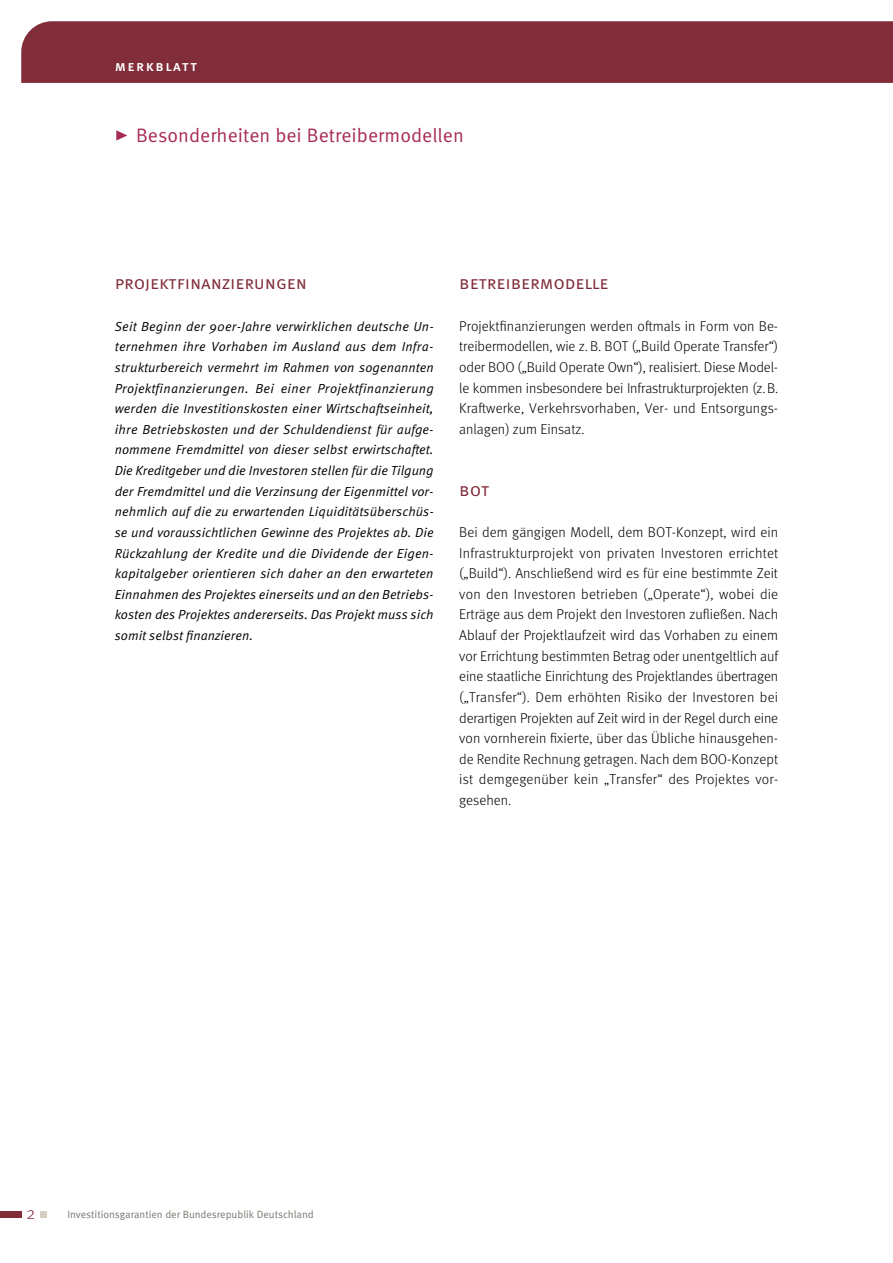
<style>
.page{position:relative;width:893px;height:1263px;background:#fff}
.page>*{position:absolute;margin:0;border:0;box-sizing:border-box;transform-origin:0 0}
.t1{font:19.5px "Meta Pro Norm";color:#a72c52}
.t2{font:18.3px "Meta Pro Norm";letter-spacing:-.01em;color:#812d3a}
.t3{font:300 17.25px "Meta Pro";color:#812d3a}
.t4{font:500 14.7px "Meta Pro";letter-spacing:.1em;color:#fff}
.t5{font:300 14.25px/20.5px "Meta Pro";letter-spacing:.01em;color:#000;text-align:justify}
.t6{font:13.2px/20.5px "Meta Pro Norm Ita";letter-spacing:.005em;color:#000}
.t7{font:10.5px "Meta Pro Norm";letter-spacing:-.005em;color:#7a766d}
</style>
<div class="page">
<div style="left:0;top:1211px;width:21px;height:7px;background:#812d3a"></div>
<div style="left:40px;top:1211px;width:7px;height:7px;background:#d5cfc2"></div>
<div style="left:21px;top:21px;width:872px;height:62px;background:#812d3a"></div>
<svg style="left:116px;top:130px;width:11px;height:11px"></svg>
<p class="t4" style="left:115px;top:54px;width:84px">merkblatt</p>
<h1 class="t1" style="left:136px;top:121px;width:329px">Besonderheiten bei Betreibermodellen</h1>
<p class="t2" style="left:115px;top:269px;width:194px">projektfinanzierungen</p>
<p class="t6" style="left:115px;top:315px;width:321px">Seit Beginn der 90er-Jahre verwirklichen deutsche Un-- ternehmen ihre Vorhaben im Ausland aus dem Infra&shy;strukturbereich vermehrt im Rahmen von sogenannten Projektfinanzierungen. Bei einer Projektfinanzierung werden die Investitionskosten einer Wirtschaftseinheit, ihre Betriebskosten und der Schuldendienst für aufge&shy;nommene Fremdmittel von dieser selbst erwirtschaftet.<br>Die Kreditgeber und die Investoren stellen für die Tilgung der Fremdmittel und die Verzinsung der Eigenmittel vor&shy;nehmlich auf die zu erwartenden Liquiditätsüberschüs&shy;se und voraussichtlichen Gewinne des Projektes ab. Die Rückzahlung der Kredite und die Dividende der Eigen&shy;kapitalgeber orientieren sich daher an den erwarteten Einnahmen des Projektes einerseits und an den Betriebs&shy;kosten des Projektes andererseits. Das Projekt muss sich somit selbst finanzieren.</p>
<p class="t2" style="left:459px;top:269px;width:151px">betreibermodelle</p>
<p class="t5" style="left:459px;top:315px;width:320px">Projektfinanzierungen werden oftmals in Form von Be&shy;treibermodellen, wie z. B. BOT („Build Operate Transfer“) oder BOO („Build Operate Own“), realisiert. Diese Model&shy;le kommen insbesondere bei Infrastrukturprojekten (z.B.<br>Kraftwerke, Verkehrsvorhaben, Ver- und Entsorgungs&shy;anlagen) zum Einsatz.</p>
<p class="t2" style="left:459px;top:475px;width:32px">bot</p>
<p class="t5" style="left:459px;top:521px;width:321px">Bei dem gängigen Modell, dem BOT-Konzept, wird ein Infrastrukturprojekt von privaten Investoren errichtet („Build“). Anschließend wird es für eine bestimmte Zeit von den Investoren betrieben („Operate“), wobei die Erträge aus dem Projekt den Investoren zufließen. Nach Ablauf der Projektlaufzeit wird das Vorhaben zu einem vor Errichtung bestimmten Betrag oder unentgeltlich auf eine staatliche Einrichtung des Projektlandes übertragen („Transfer“). Dem erhöhten Risiko der Investoren bei derartigen Projekten auf Zeit wird in der Regel durch eine von vornherein fixierte, über das Übliche hinausgehen&shy;de Rendite Rechnung getragen. Nach dem BOO-Konzept ist demgegenüber kein „Transfer“ des Projektes vor&shy;gesehen.</p>
<p class="t3" style="left:26px;top:1200px;width:10px">2</p>
<p class="t7" style="left:67px;top:1206px;width:248px">Investitionsgarantien der Bundesrepublik Deutschland</p>
</div>
